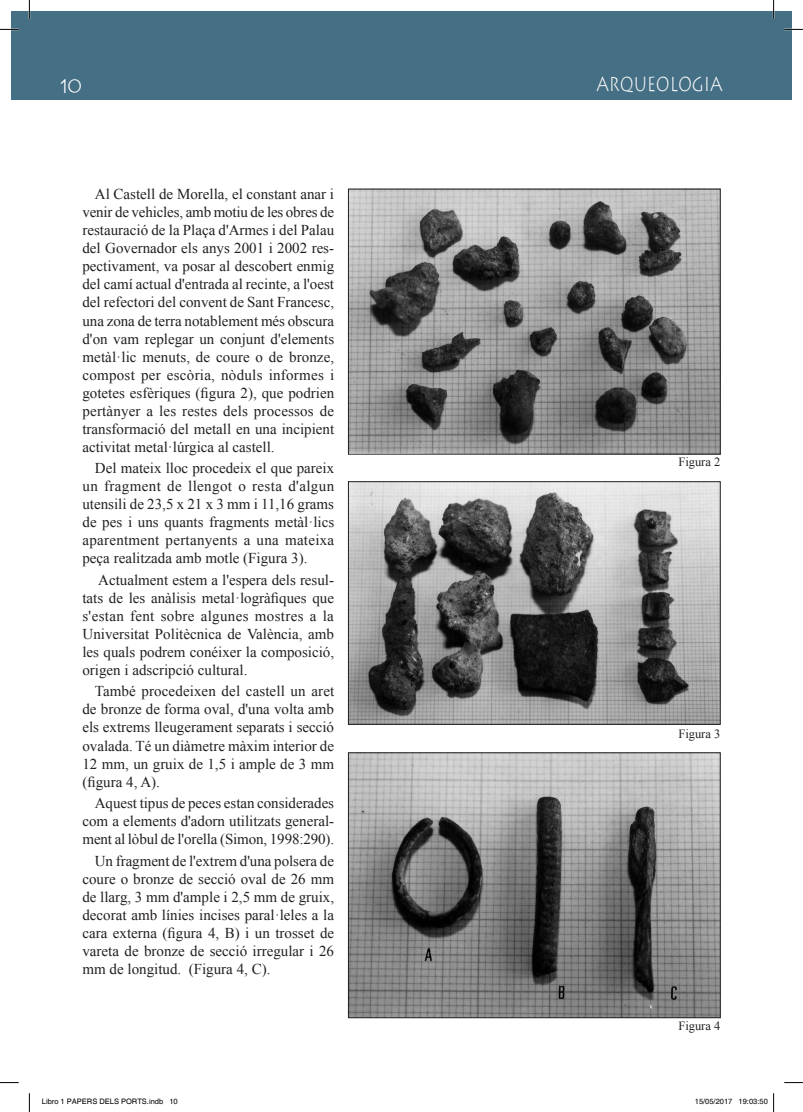
<style>
.page{position:relative;width:803px;height:1112px;background:#fff}
.page>*{position:absolute;margin:0;border:0;box-sizing:border-box;transform-origin:0 0}
.t1{font:300 20px "Lithograph";color:#fff;scale:.8 1}
.t2{font:300 20px "Lithograph";color:#fff}
.t3{font:15px/18px "Times New Roman";color:#231f20;text-align:justify}
.t4{font:12.5px "Times New Roman";color:#231f20}
.t5{font:7.5px "Helvetica";color:#000}
</style>
<div class="page">
<div style="left:12px;top:12px;width:779px;height:88px;background:#456f84"></div>
<img style="left:350px;top:191px;width:368px;height:261px">
<img style="left:350px;top:483px;width:368px;height:239px">
<div style="left:348px;top:189px;width:372px;height:265px;border:1px solid #231f20"></div>
<div style="left:348px;top:481px;width:372px;height:243px;border:1px solid #231f20"></div>
<img style="left:350px;top:754px;width:368px;height:261px">
<div style="left:348px;top:752px;width:372px;height:265px;border:1px solid #231f20"></div>
<svg style="left:0;top:29px;width:19px;height:1px"></svg>
<svg style="left:784px;top:29px;width:19px;height:1px"></svg>
<svg style="left:0;top:1082px;width:19px;height:1px"></svg>
<svg style="left:784px;top:1082px;width:19px;height:1px"></svg>
<svg style="left:29px;top:0;width:1px;height:19px"></svg>
<svg style="left:29px;top:1093px;width:1px;height:18px"></svg>
<svg style="left:773px;top:0;width:1px;height:19px"></svg>
<svg style="left:773px;top:1093px;width:1px;height:18px"></svg>
<h1 class="t2" style="left:60px;top:74px;width:24px">10</h1>
<h1 class="t1" style="left:596px;top:73px;width:159px">ARQUEOLOGIA</h1>
<p class="t3" style="left:82px;top:185px;width:253px;text-indent:12px">Al Castell de Morella, el constant anar i venir de vehicles, amb motiu de les obres de restauració de la Plaça d'Armes i del Palau del Governador els anys 2001 i 2002 res&shy;pectivament, va posar al descobert enmig del camí actual d'entrada al recinte, a l'oest del refectori del convent de Sant Francesc, una zona de terra notablement més obscura d'on vam replegar un conjunt d'elements metàl·lic menuts, de coure o de bronze, compost per escòria, nòduls informes i gotetes esfèriques (figura 2), que podrien pertànyer a les restes dels processos de transformació del metall en una incipient activitat metal·lúrgica al castell.</p>
<p class="t3" style="left:82px;top:459px;width:253px;text-indent:12px">Del mateix lloc procedeix el que pareix un fragment de llengot o resta d'algun utensili de 23,5 x 21 x 3 mm i 11,16 grams de pes i uns quants fragments metàl·lics aparentment pertanyents a una mateixa peça realitzada amb motle (Figura 3).</p>
<p class="t3" style="left:82px;top:570px;width:253px;text-indent:16px">Actualment estem a l'espera dels resul&shy;tats de les anàlisis metal·logràfiques que s'estan fent sobre algunes mostres a la Universitat Politècnica de València, amb les quals podrem conéixer la composició, origen i adscripció cultural.</p>
<p class="t3" style="left:82px;top:682px;width:253px;text-indent:12px">També procedeixen del castell un aret de bronze de forma oval, d'una volta amb els extrems lleugerament separats i secció ovalada. Té un diàmetre màxim interior de 12 mm, un gruix de 1,5 i ample de 3 mm (figura 4, A).</p>
<p class="t3" style="left:82px;top:793px;width:253px;text-indent:12px">Aquest tipus de peces estan considerades com a elements d'adorn utilitzats general&shy;ment al lòbul de l'orella (Simon, 1998:290).</p>
<p class="t3" style="left:82px;top:851px;width:253px;text-indent:12px">Un fragment de l'extrem d'una polsera de coure o bronze de secció oval de 26 mm de llarg, 3 mm d'ample i 2,5 mm de gruix, decorat amb línies incises paral·leles a la cara externa (figura 4, B) i un trosset de vareta de bronze de secció irregular i 26 mm de longitud. (Figura 4, C).</p>
<p class="t4" style="left:678px;top:453px;width:44px">Figura 2</p>
<p class="t4" style="left:678px;top:725px;width:44px">Figura 3</p>
<p class="t4" style="left:678px;top:1017px;width:44px">Figura 4</p>
<p class="t5" style="left:42px;top:1097px;width:137px">Libro 1 PAPERS DELS PORTS.indb 10</p>
<p class="t5" style="left:695px;top:1097px;width:74px">15/05/2017 19:03:50</p>
</div>
